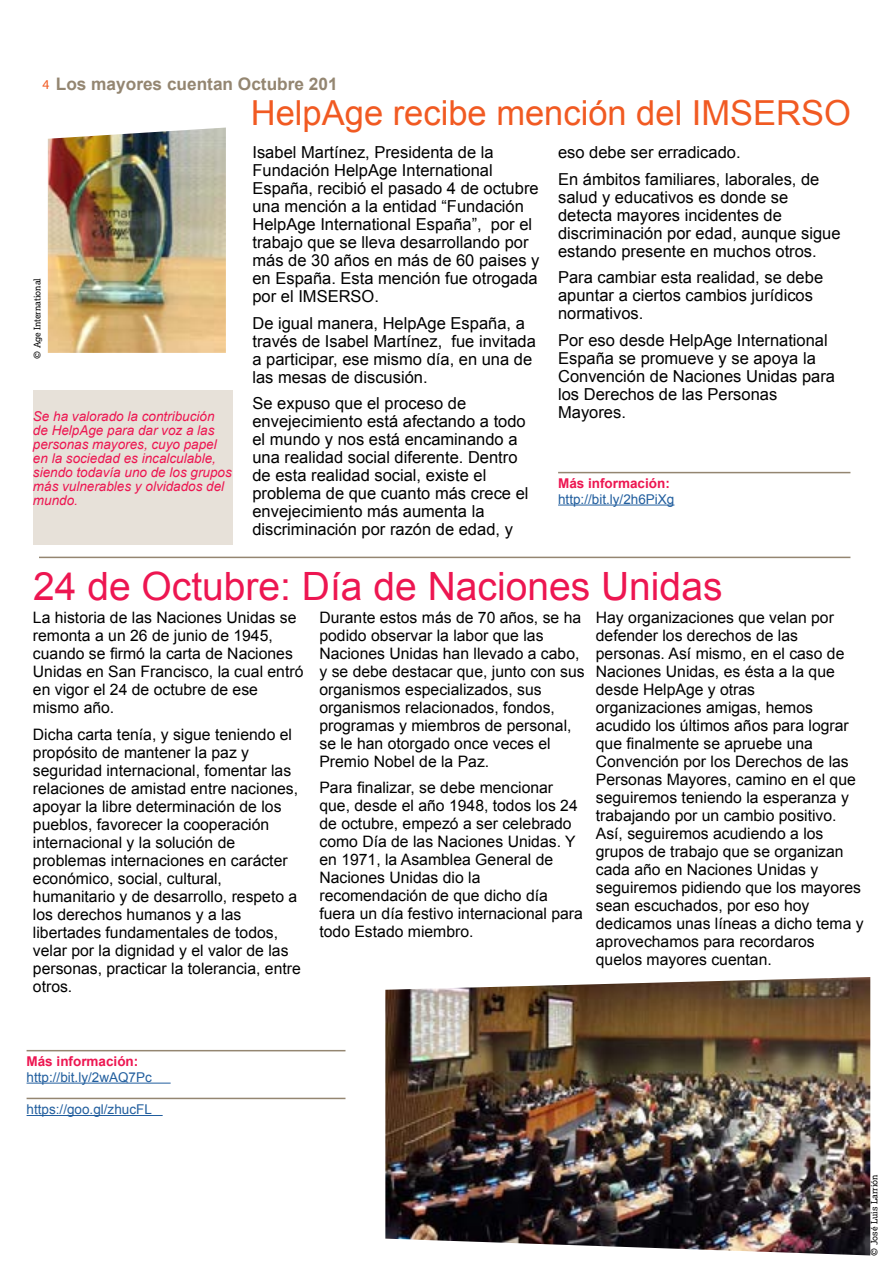
<style>
.page{position:relative;width:893px;height:1263px;background:#fff}
.page>*{position:absolute;margin:0;border:0;box-sizing:border-box;transform-origin:0 0}
._1b_Headline_medium{font:39px "Arial";color:#ed1651}
._1a_Headline_big__re{font:34.5px "Arial";color:#f15a22}
._1b_Headline_medium-2{font:700 17.25px "Arial";color:#948671}
._3a_Text{font:16.5px/18px "Arial";color:#000}
._3a_Text-2{font:15.75px/18px "Arial";color:#000}
._4_Case_study__red{font:italic 13.5px/14.1px "Arial";color:#ed1651}
._3d___Read_more__tex{font:13.5px/15.3px "Arial";color:#215e9e}
._1b_Headline_medium-3{font:13.5px "Myriad Pro";color:#f15a22}
._8_Photo_credits{font:9px "Lexia";color:#000}
.s1{font-weight:700;color:#ed1651}
</style>
<div class="page">
<hr style="left:39px;top:557px;width:811px;height:1px;background:#948671">
<img style="left:48px;top:128px;width:178px;height:225px">
<img style="left:385px;top:977px;width:485px;height:278px">
<hr style="left:27px;top:1050px;width:318px;height:1px;background:#948671">
<hr style="left:27px;top:1082px;width:144px;height:1px;background:#215e9e">
<hr style="left:27px;top:1098px;width:318px;height:1px;background:#948671">
<hr style="left:27px;top:1115px;width:136px;height:1px;background:#215e9e">
<div style="left:33px;top:391px;width:200px;height:154px;background:#e7e1d9"></div>
<hr style="left:558px;top:472px;width:292px;height:1px;background:#948671">
<hr style="left:558px;top:504px;width:116px;height:1px;background:#215e9e">
<p class="_1b_Headline_medium-3" style="left:43px;top:76px;width:8px">4</p>
<p class="_1b_Headline_medium-2" style="left:56px;top:73px;width:283px">Los mayores cuentan Octubre 201</p>
<p class="_8_Photo_credits" style="left:31px;top:359px;width:82px;rotate:-90deg">© Age International</p>
<p class="_4_Case_study__red" style="left:33px;top:409px;width:200px">Se ha valorado la contribución de HelpAge para dar voz a las personas mayores, cuyo papel en la sociedad es incalculable, siendo todavía uno de los grupos más vulnerables y olvidados del mundo.</p>
<p class="_1a_Headline_big__re" style="left:251px;top:90px;width:602px">HelpAge recibe mención del IMSERSO</p>
<p class="_3a_Text" style="left:252px;top:144px;width:289px">Isabel Martínez, Presidenta de la Fundación HelpAge International España, recibió el pasado 4 de octubre una mención a la entidad “Fundación HelpAge International España”, por el trabajo que se lleva desarrollando por más de 30 años en más de 60 paises y en España. Esta mención fue otrogada por el IMSERSO.</p>
<p class="_3a_Text" style="left:252px;top:314px;width:285px">De igual manera, HelpAge España, a través de Isabel Martínez, fue invitada a participar, ese mismo día, en una de las mesas de discusión.</p>
<p class="_3a_Text" style="left:252px;top:395px;width:278px">Se expuso que el proceso de envejecimiento está afectando a todo el mundo y nos está encaminando a una realidad social diferente. Dentro de esta realidad social, existe el problema de que cuanto más crece el envejecimiento más aumenta la discriminación por razón de edad, y</p>
<p class="_3a_Text" style="left:558px;top:144px;width:184px">eso debe ser erradicado.</p>
<p class="_3a_Text" style="left:558px;top:170px;width:284px">En ámbitos familiares, laborales, de salud y educativos es donde se detecta mayores incidentes de discriminación por edad, aunque sigue estando presente en muchos otros.</p>
<p class="_3a_Text" style="left:558px;top:269px;width:267px">Para cambiar esta realidad, se debe apuntar a ciertos cambios jurídicos normativos.</p>
<p class="_3a_Text" style="left:558px;top:331px;width:278px">Por eso desde HelpAge International<br>España se promueve y se apoya la<br>Convención de Naciones Unidas para los Derechos de las Personas<br>Mayores.</p>
<p class="_3d___Read_more__tex" style="left:558px;top:476px;width:118px"><span class="s1">Más información: </span>http://bit.ly/2h6PiXg</p>
<p class="_1b_Headline_medium" style="left:33px;top:561px;width:691px">24 de Octubre: Día de Naciones Unidas</p>
<p class="_3a_Text-2" style="left:33px;top:609px;width:272px">La historia de las Naciones Unidas se remonta a un 26 de junio de 1945, cuando se firmó la carta de Naciones<br>Unidas en San Francisco, la cual entró en vigor el 24 de octubre de ese mismo año.</p>
<p class="_3a_Text-2" style="left:33px;top:725px;width:269px">Dicha carta tenía, y sigue teniendo el propósito de mantener la paz y seguridad internacional, fomentar las relaciones de amistad entre naciones, apoyar la libre determinación de los pueblos, favorecer la cooperación internacional y la solución de problemas internaciones en carácter económico, social, cultural, humanitario y de desarrollo, respeto a los derechos humanos y a las libertades fundamentales de todos, velar por la dignidad y el valor de las personas, practicar la tolerancia, entre otros.</p>
<p class="_3a_Text-2" style="left:319px;top:608px;width:267px">Durante estos más de 70 años, se ha podido observar la labor que las<br>Naciones Unidas han llevado a cabo, y se debe destacar que, junto con sus organismos especializados, sus organismos relacionados, fondos, programas y miembros de personal, se le han otorgado once veces el<br>Premio Nobel de la Paz.</p>
<p class="_3a_Text-2" style="left:319px;top:779px;width:265px">Para finalizar, se debe mencionar que, desde el año 1948, todos los 24 de octubre, empezó a ser celebrado como Día de las Naciones Unidas. Y en 1971, la Asamblea General de<br>Naciones Unidas dio la recomendación de que dicho día fuera un día festivo internacional para todo Estado miembro.</p>
<p class="_3a_Text-2" style="left:596px;top:608px;width:269px">Hay organizaciones que velan por defender los derechos de las personas. Así mismo, en el caso de<br>Naciones Unidas, es ésta a la que desde HelpAge y otras organizaciones amigas, hemos acudido los últimos años para lograr que finalmente se apruebe una<br>Convención por los Derechos de las<br>Personas Mayores, camino en el que seguiremos teniendo la esperanza y trabajando por un cambio positivo.<br>Así, seguiremos acudiendo a los grupos de trabajo que se organizan cada año en Naciones Unidas y seguiremos pidiendo que los mayores sean escuchados, por eso hoy dedicamos unas líneas a dicho tema y aprovechamos para recordaros quelos mayores cuentan.</p>
<p class="_3d___Read_more__tex" style="left:27px;top:1054px;width:127px"><span class="s1">Más información: </span>http://bit.ly/2wAQ7Pc</p>
<p class="_3d___Read_more__tex" style="left:27px;top:1102px;width:127px">https://goo.gl/zhucFL</p>
<p class="_8_Photo_credits" style="left:869px;top:1255px;width:83px;rotate:-90deg">© José Luis Larrión</p>
</div>
